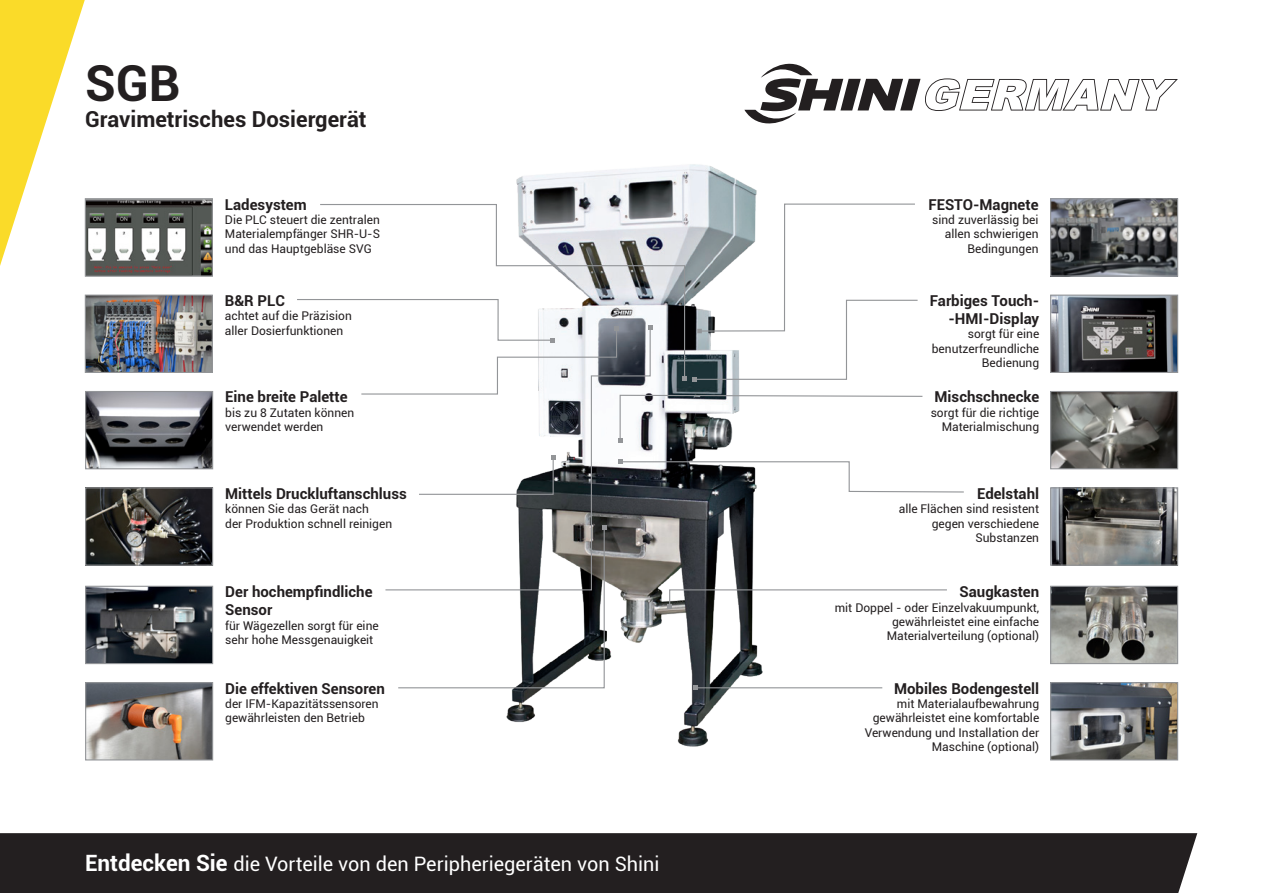
<style>
.page{position:relative;width:1263px;height:893px;background:#fff}
.page>*{position:absolute;margin:0;border:0;box-sizing:border-box;transform-origin:0 0}
.t1{font:700 49.65px "Roboto";color:#231f20}
.t2{font:700 22.05px "Roboto";color:#231f20}
.t3{font:19.95px "Roboto";color:#fff}
.t4{font:700 15px/18px "Roboto";color:#231f20}
.t5{font:12px/14.4px "Roboto";color:#231f20;text-align:right}
.s1{font-weight:700;font-size:22.5px}
</style>
<div class="page">
<img style="left:506px;top:164px;width:285px;height:583px">
<div style="left:0;top:833px;width:1197px;height:60px;background:#231f20"></div>
<svg style="left:744px;top:63px;width:434px;height:61px"></svg>
<svg style="left:0;top:0;width:85px;height:266px"></svg>
<img style="left:87px;top:489px;width:124px;height:75px">
<div style="left:85px;top:487px;width:128px;height:79px;border:1px solid #939598"></div>
<img style="left:87px;top:393px;width:124px;height:74px">
<div style="left:85px;top:391px;width:128px;height:78px;border:1px solid #939598"></div>
<img style="left:1052px;top:200px;width:124px;height:75px">
<div style="left:1050px;top:198px;width:128px;height:79px;border:1px solid #939598"></div>
<img style="left:87px;top:297px;width:124px;height:74px">
<div style="left:85px;top:295px;width:128px;height:78px;border:1px solid #939598"></div>
<img style="left:1052px;top:588px;width:124px;height:74px">
<div style="left:1050px;top:586px;width:128px;height:78px;border:1px solid #939598"></div>
<img style="left:1052px;top:489px;width:124px;height:75px">
<div style="left:1050px;top:487px;width:128px;height:79px;border:1px solid #939598"></div>
<img style="left:1052px;top:393px;width:124px;height:74px">
<div style="left:1050px;top:391px;width:128px;height:78px;border:1px solid #939598"></div>
<img style="left:87px;top:200px;width:124px;height:75px">
<div style="left:85px;top:198px;width:128px;height:79px;border:1px solid #939598"></div>
<img style="left:1052px;top:297px;width:124px;height:74px">
<div style="left:1050px;top:295px;width:128px;height:78px;border:1px solid #939598"></div>
<img style="left:87px;top:588px;width:124px;height:74px">
<div style="left:85px;top:586px;width:128px;height:78px;border:1px solid #939598"></div>
<img style="left:87px;top:684px;width:124px;height:74px">
<div style="left:85px;top:682px;width:128px;height:78px;border:1px solid #939598"></div>
<svg style="left:651px;top:460px;width:313px;height:33px"></svg>
<svg style="left:667px;top:589px;width:280px;height:20px"></svg>
<svg style="left:385px;top:443px;width:266px;height:148px"></svg>
<svg style="left:297px;top:203px;width:626px;height:240px"></svg>
<hr style="left:696px;top:687px;width:186px;height:1px;background:#939598">
<svg style="left:693px;top:686px;width:5px;height:4px"></svg>
<svg style="left:397px;top:525px;width:209px;height:164px"></svg>
<img style="left:1052px;top:684px;width:124px;height:74px">
<div style="left:1050px;top:682px;width:128px;height:78px;border:1px solid #939598"></div>
<h1 class="t1" style="left:85px;top:48px;width:97px">SGB</h1>
<h2 class="t2" style="left:85px;top:104px;width:283px">Gravimetrisches Dosiergerät</h2>
<p class="t4" style="left:225px;top:195px;width:83px">Ladesystem</p>
<p class="t5" style="left:225px;top:212px;width:157px;text-align:justify">Die PLC steuert die zentralen Materialempfänger SHR-U-S und das Hauptgebläse SVG</p>
<p class="t4" style="left:225px;top:291px;width:61px">B&amp;R PLC</p>
<p class="t5" style="left:225px;top:308px;width:128px;text-align:left">achtet auf die Präzision aller Dosierfunktionen</p>
<p class="t4" style="left:225px;top:387px;width:124px">Eine breite Palette</p>
<p class="t5" style="left:225px;top:405px;width:131px;text-align:left">bis zu 8 Zutaten können verwendet werden</p>
<p class="t4" style="left:225px;top:484px;width:183px">Mittels Druckluftanschluss</p>
<p class="t5" style="left:225px;top:501px;width:168px;text-align:left">können Sie das Gerät nach<br>der Produktion schnell reinigen</p>
<p class="t4" style="left:225px;top:582px;width:149px">Der hochempfindliche<br>Sensor</p>
<p class="t5" style="left:225px;top:618px;width:155px;text-align:left">für Wägezellen sorgt für eine sehr hohe Messgenauigkeit</p>
<p class="t4" style="left:225px;top:679px;width:161px">Die effektiven Sensoren</p>
<p class="t5" style="left:225px;top:696px;width:155px;text-align:left">der IFM-Kapazitätssensoren gewährleisten den Betrieb</p>
<h3 class="t3" style="left:85px;top:850px;width:576px"><span class="s1">Entdecken Sie</span> die Vorteile von den Peripheriegeräten von Shini</h3>
<p class="t4" style="left:928px;top:195px;width:112px">FESTO-Magnete</p>
<p class="t5" style="left:932px;top:212px;width:108px">sind zuverlässig bei allen schwierigen<br>Bedingungen</p>
<p class="t4" style="left:930px;top:291px;width:111px;text-align:right">Farbiges Touch--HMI-Display</p>
<p class="t5" style="left:932px;top:326px;width:109px">sorgt für eine benutzerfreundliche<br>Bedienung</p>
<p class="t4" style="left:934px;top:387px;width:106px">Mischschnecke</p>
<p class="t5" style="left:931px;top:405px;width:110px">sorgt für die richtige<br>Materialmischung</p>
<p class="t4" style="left:977px;top:484px;width:63px">Edelstahl</p>
<p class="t5" style="left:899px;top:501px;width:142px">alle Flächen sind resistent gegen verschiedene<br>Substanzen</p>
<p class="t4" style="left:960px;top:582px;width:81px">Saugkasten</p>
<p class="t5" style="left:835px;top:600px;width:206px">mit Doppel - oder Einzelvakuumpunkt, gewährleistet eine einfache<br>Materialverteilung (optional)</p>
<p class="t4" style="left:894px;top:679px;width:147px">Mobiles Bodengestell</p>
<p class="t5" style="left:865px;top:696px;width:176px">mit Materialaufbewahrung gewährleistet eine komfortable<br>Verwendung und Installation der<br>Maschine (optional)</p>
</div>
